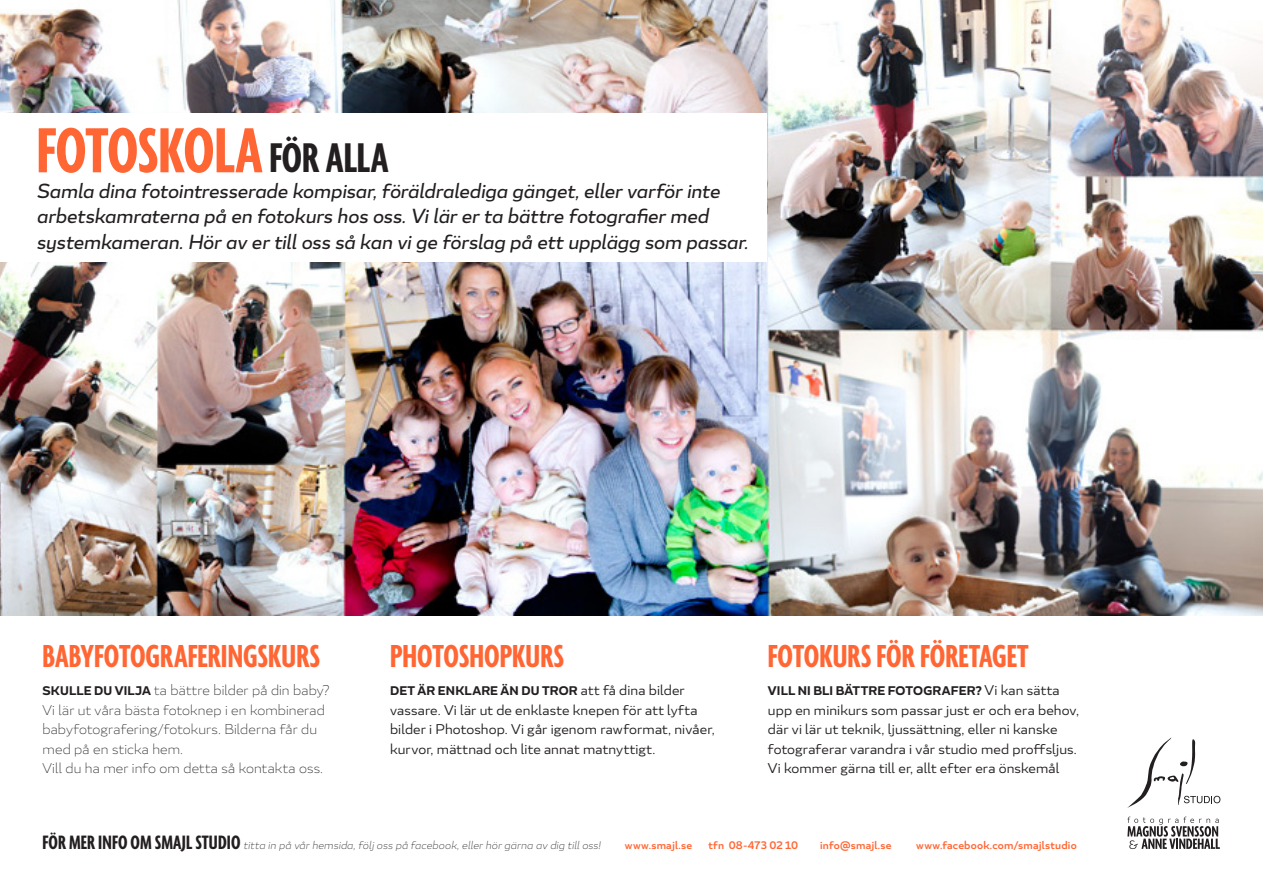
<style>
.page{position:relative;width:1263px;height:893px;background:#fff}
.page>*{position:absolute;margin:0;border:0;box-sizing:border-box;transform-origin:0 0}
.t1{font:700 extra-condensed 69px "Agenda";letter-spacing:-.015em;color:#f63}
.t2{font:700 extra-condensed 34.5px "Agenda";color:#f63}
.t3{font:italic 19.5px/25.5px "Blanc";letter-spacing:-.005em;color:#231f20}
.t4{font:300 13.5px/19.5px "Blanc";letter-spacing:.01em;color:#231f20}
.t5{font:200 13.5px/19.5px "Blanc";letter-spacing:.01em;color:#231f20}
.t6{font:600 12px "Blanc";letter-spacing:.015em;color:#231f20}
.t7{font:italic 200 10.5px "Blanc";letter-spacing:.015em;color:#231f20}
.t8{font:500 10.5px "Blanc";letter-spacing:.02em;color:#f63}
.s1{font-size:45px;color:#231f20}
.s2{font-weight:600;font-size:12px}
.s3{font-weight:300;font-size:13.5px}
.s4{font-family:"Agenda";font-weight:700;font-style:normal;font-stretch:extra-condensed;font-size:21px}
</style>
<div class="page">
<img style="left:0;top:0;width:1263px;height:615px">
<div style="left:0;top:114px;width:767px;height:148px;background:#fff"></div>
<svg style="left:1127px;top:737px;width:93px;height:71px"></svg>
<svg style="left:1127px;top:817px;width:93px;height:32px"></svg>
<p class="t1" style="left:37px;top:111px;width:353px">FOTOSKOLA <span class="s1">FÖR ALLA</span></p>
<p class="t3" style="left:37px;top:178px;width:713px">Samla dina fotointresserade kompisar, föräldralediga gänget, eller varför inte arbetskamraterna på en fotokurs hos oss. Vi lär er ta bättre fotografier med systemkameran. Hör av er till oss så kan vi ge förslag på ett upplägg som passar.</p>
<p class="t2" style="left:43px;top:637px;width:279px">BABYFOTOGRAFERINGSKURS</p>
<p class="t5" style="left:43px;top:680px;width:288px"><span class="s2">SKULLE DU VILJA</span> ta bättre bilder på din baby?<br>Vi lär ut våra bästa fotoknep i en kombinerad babyfotografering/fotokurs. Bilderna får du med på en sticka hem.<br>Vill du ha mer info om detta så kontakta oss.</p>
<p class="t2" style="left:390px;top:637px;width:176px">PHOTOSHOPKURS</p>
<p class="t6" style="left:390px;top:683px;width:296px">DET ÄR ENKLARE ÄN DU TROR <span class="s3">att få dina bilder</span></p>
<p class="t4" style="left:390px;top:700px;width:326px">vassare. Vi lär ut de enklaste knepen för att lyfta bilder i Photoshop. Vi går igenom rawformat, nivåer, kurvor, mättnad och lite annat matnyttigt.</p>
<p class="t2" style="left:768px;top:637px;width:262px">FOTOKURS FÖR FÖRETAGET</p>
<p class="t6" style="left:768px;top:683px;width:293px">VILL NI BLI BÄTTRE FOTOGRAFER? <span class="s3">Vi kan sätta</span></p>
<p class="t4" style="left:768px;top:700px;width:313px">upp en minikurs som passar just er och era behov, där vi lär ut teknik, ljussättning, eller ni kanske fotograferar varandra i vår studio med proffsljus.<br>Vi kommer gärna till er, allt efter era önskemål</p>
<p class="t7" style="left:43px;top:839px;width:560px"><span class="s4">FÖR MER INFO OM SMAJL STUDIO</span> titta in på vår hemsida, följ oss på facebook, eller hör gärna av dig till oss!</p>
<p class="t8" style="left:625px;top:839px;width:69px">www.smajl.se</p>
<p class="t8" style="left:708px;top:839px;width:91px">tfn 08-473 02 10</p>
<p class="t8" style="left:820px;top:839px;width:73px">info@smajl.se</p>
<p class="t8" style="left:916px;top:839px;width:162px">www.facebook.com/smajlstudio</p>
</div>
